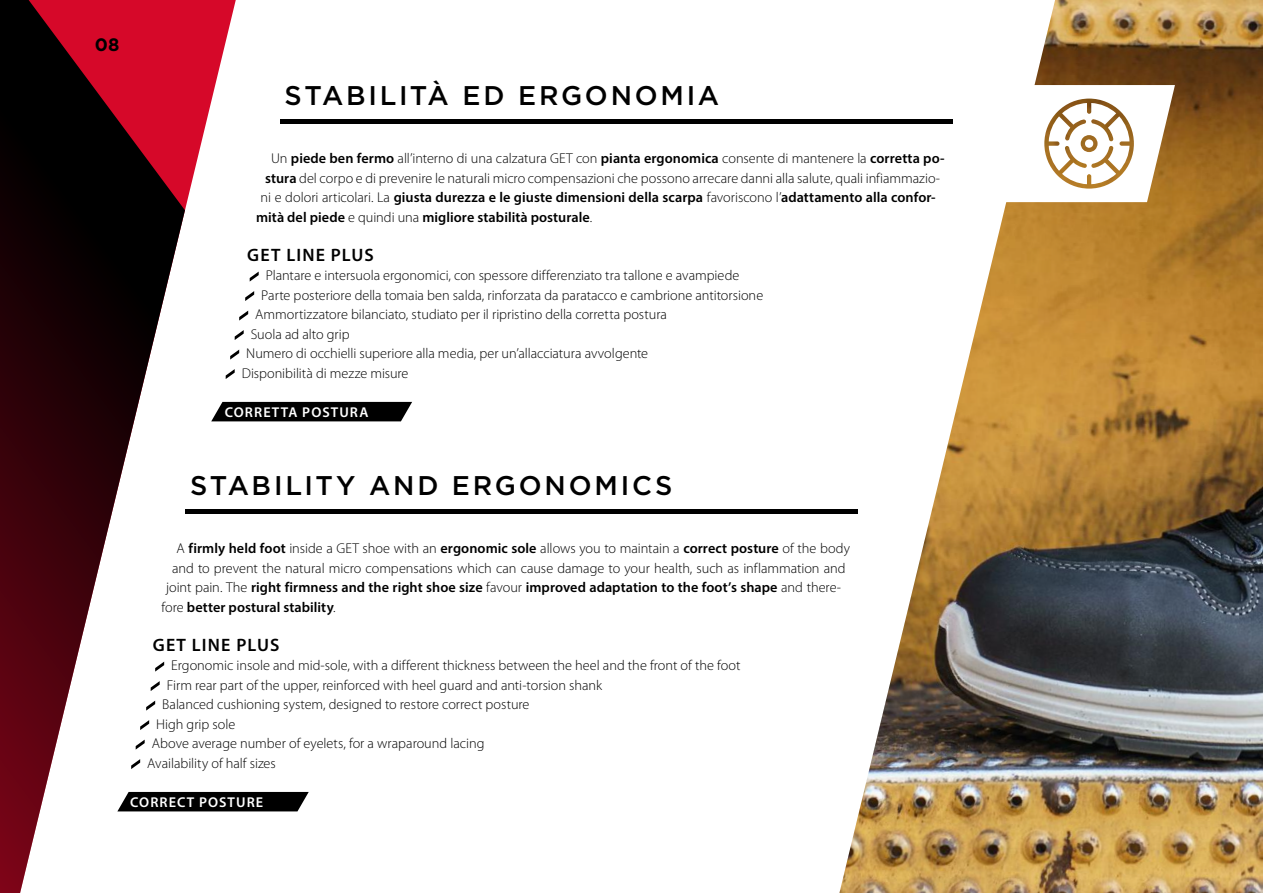
<style>
.page{position:relative;width:1263px;height:893px;background:#fff}
.page>*{position:absolute;margin:0;border:0;box-sizing:border-box;transform-origin:0 0}
.t1{font:500 27px "Gotham";letter-spacing:.1em;color:#000}
.t2{font:600 18px "Myriad Pro";letter-spacing:.065em;color:#000}
.t3{font:700 18px "Gotham";color:#000}
.t4{font:300 14.25px "Myriad Pro";letter-spacing:-.005em;color:#000}
.t5{font:600 14.25px "Myriad Pro";letter-spacing:.005em;color:#000}
.t6{font:600 14.25px "Myriad Pro";letter-spacing:.075em;color:#fff}
.s1{font-weight:600}
.s2{font-weight:300}
</style>
<div class="page">
<svg style="left:0;top:0;width:236px;height:893px"></svg>
<img style="left:839px;top:0;width:424px;height:893px">
<svg style="left:997px;top:85px;width:178px;height:117px"></svg>
<div style="left:211px;top:402px;width:201px;height:19px;background:#000"></div>
<div style="left:117px;top:792px;width:192px;height:19px;background:#000"></div>
<div style="left:280px;top:119px;width:673px;height:5px;background:#000"></div>
<svg style="left:250px;top:272px;width:9px;height:10px"></svg>
<svg style="left:245px;top:291px;width:9px;height:10px"></svg>
<svg style="left:239px;top:311px;width:9px;height:10px"></svg>
<svg style="left:235px;top:330px;width:9px;height:10px"></svg>
<svg style="left:230px;top:350px;width:9px;height:10px"></svg>
<svg style="left:226px;top:369px;width:9px;height:10px"></svg>
<div style="left:186px;top:509px;width:672px;height:5px;background:#000"></div>
<svg style="left:155px;top:662px;width:9px;height:10px"></svg>
<svg style="left:151px;top:681px;width:9px;height:10px"></svg>
<svg style="left:146px;top:701px;width:9px;height:10px"></svg>
<svg style="left:140px;top:720px;width:9px;height:10px"></svg>
<svg style="left:136px;top:740px;width:9px;height:10px"></svg>
<svg style="left:131px;top:759px;width:9px;height:10px"></svg>
<p class="t3" style="left:95px;top:35px;width:26px">08</p>
<h1 class="t1" style="left:285px;top:77px;width:436px">STABILITÀ ED ERGONOMIA</h1>
<p class="t4" style="left:271px;top:150px;width:675px">Un <span class="s1">piede ben fermo</span> all’interno di una calzatura GET con <span class="s1">pianta ergonomica</span> consente di mantenere la <span class="s1">corretta po-</span></p>
<p class="t4" style="left:265px;top:170px;width:676px"><span class="s1">stura</span> del corpo e di prevenire le naturali micro compensazioni che possono arrecare danni alla salute, quali infiammazio-</p>
<p class="t5" style="left:261px;top:188px;width:677px"><span class="s2">ni e dolori articolari. La</span> giusta durezza e le giuste dimensioni della scarpa <span class="s2">favoriscono l’</span>adattamento alla confor-</p>
<p class="t5" style="left:256px;top:208px;width:338px">mità del piede <span class="s2">e quindi una</span> migliore stabilità posturale<span class="s2">.</span></p>
<p class="t2" style="left:247px;top:243px;width:128px">GET LINE PLUS</p>
<p class="t4" style="left:266px;top:267px;width:475px">Plantare e intersuola ergonomici, con spessore differenziato tra tallone e avampiede</p>
<p class="t4" style="left:261px;top:287px;width:503px">Parte posteriore della tomaia ben salda, rinforzata da paratacco e cambrione antitorsione</p>
<p class="t4" style="left:255px;top:306px;width:413px">Ammortizzatore bilanciato, studiato per il ripristino della corretta postura</p>
<p class="t4" style="left:251px;top:326px;width:100px">Suola ad alto grip</p>
<p class="t4" style="left:246px;top:345px;width:403px">Numero di occhielli superiore alla media, per un’allacciatura avvolgente</p>
<p class="t4" style="left:242px;top:365px;width:168px">Disponibilità di mezze misure</p>
<p class="t6" style="left:225px;top:403px;width:145px">CORRETTA POSTURA</p>
<h1 class="t1" style="left:190px;top:467px;width:484px">STABILITY AND ERGONOMICS</h1>
<p class="t4" style="left:177px;top:540px;width:675px">A <span class="s1">firmly held foot</span> inside a GET shoe with an <span class="s1">ergonomic sole</span> allows you to maintain a <span class="s1">correct posture</span> of the body</p>
<p class="t4" style="left:172px;top:560px;width:675px">and to prevent the natural micro compensations which can cause damage to your health, such as inflammation and</p>
<p class="t5" style="left:166px;top:578px;width:677px"><span class="s2">joint pain. The</span> right firmness and the right shoe size <span class="s2">favour</span> improved adaptation to the foot’s shape <span class="s2">and there-</span></p>
<p class="t5" style="left:162px;top:598px;width:175px"><span class="s2">fore</span> better postural stability<span class="s2">.</span></p>
<p class="t2" style="left:153px;top:633px;width:128px">GET LINE PLUS</p>
<p class="t4" style="left:171px;top:657px;width:571px">Ergonomic insole and mid-sole, with a different thickness between the heel and the front of the foot</p>
<p class="t4" style="left:167px;top:677px;width:437px">Firm rear part of the upper, reinforced with heel guard and anti-torsion shank</p>
<p class="t4" style="left:162px;top:696px;width:369px">Balanced cushioning system, designed to restore correct posture</p>
<p class="t4" style="left:156px;top:716px;width:81px">High grip sole</p>
<p class="t4" style="left:152px;top:735px;width:334px">Above average number of eyelets, for a wraparound lacing</p>
<p class="t4" style="left:147px;top:755px;width:130px">Availability of half sizes</p>
<p class="t6" style="left:130px;top:793px;width:135px">CORRECT POSTURE</p>
</div>
